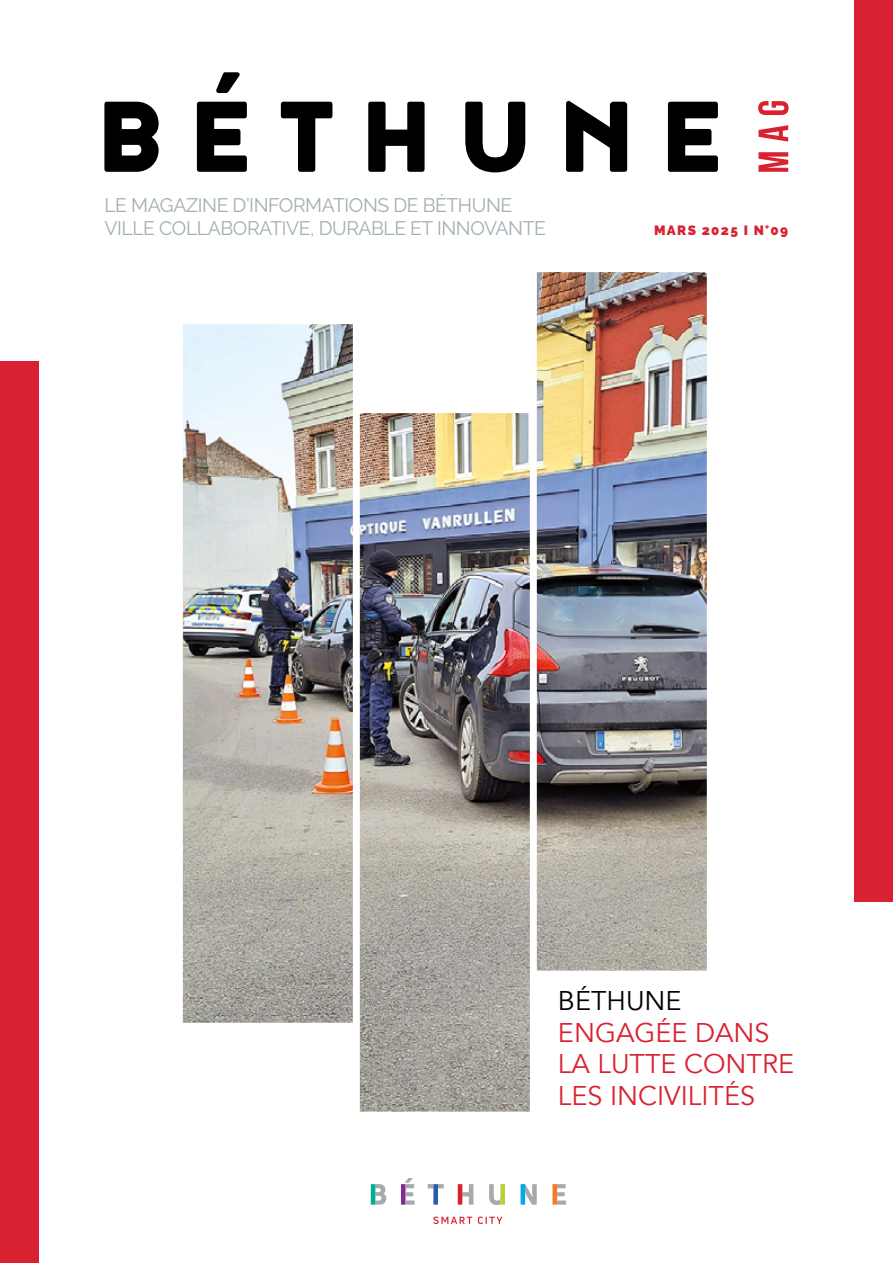
<style>
.page{position:relative;width:893px;height:1263px;background:#fff}
.page>*{position:absolute;margin:0;border:0;box-sizing:border-box;transform-origin:0 0}
.t1{font:27px/31.5px "Avenir";color:#d82231}
.t2{font:27px "Avenir";color:#000}
.t3{font:19.5px/23.4px "Raleway";letter-spacing:-.02em;color:#a1aeb4}
.t4{font:900 13.5px "Raleway";letter-spacing:.1em;color:#d82231}
</style>
<div class="page">
<img style="left:183px;top:272px;width:524px;height:839px">
<svg style="left:104px;top:102px;width:55px;height:70px"></svg>
<svg style="left:197px;top:72px;width:50px;height:100px"></svg>
<svg style="left:281px;top:102px;width:51px;height:70px"></svg>
<svg style="left:368px;top:102px;width:57px;height:70px"></svg>
<svg style="left:465px;top:102px;width:60px;height:70px"></svg>
<svg style="left:566px;top:101px;width:61px;height:71px"></svg>
<svg style="left:668px;top:102px;width:50px;height:70px"></svg>
<svg style="left:758px;top:152px;width:30px;height:20px"></svg>
<svg style="left:758px;top:125px;width:30px;height:17px"></svg>
<svg style="left:758px;top:101px;width:30px;height:14px"></svg>
<div style="left:0;top:361px;width:38px;height:902px;background:#d82231"></div>
<div style="left:855px;top:0;width:38px;height:901px;background:#d82231"></div>
<svg style="left:433px;top:1216px;width:39px;height:7px"></svg>
<svg style="left:478px;top:1216px;width:24px;height:7px"></svg>
<svg style="left:552px;top:1184px;width:14px;height:21px"></svg>
<svg style="left:521px;top:1184px;width:16px;height:21px"></svg>
<svg style="left:489px;top:1184px;width:16px;height:21px"></svg>
<svg style="left:458px;top:1184px;width:15px;height:21px"></svg>
<svg style="left:428px;top:1184px;width:16px;height:21px"></svg>
<svg style="left:401px;top:1178px;width:14px;height:27px"></svg>
<svg style="left:371px;top:1184px;width:15px;height:21px"></svg>
<p class="t3" style="left:104px;top:193px;width:443px">LE MAGAZINE D’INFORMATIONS DE BÉTHUNE<br>VILLE COLLABORATIVE, DURABLE ET INNOVANTE</p>
<p class="t4" style="left:654px;top:223px;width:136px">MARS 2025 I N°09</p>
<h1 class="t2" style="left:558px;top:985px;width:125px">BÉTHUNE</h1>
<h1 class="t1" style="left:558px;top:1017px;width:238px">ENGAGÉE DANS<br>LA LUTTE CONTRE<br>LES INCIVILITÉS</h1>
</div>
